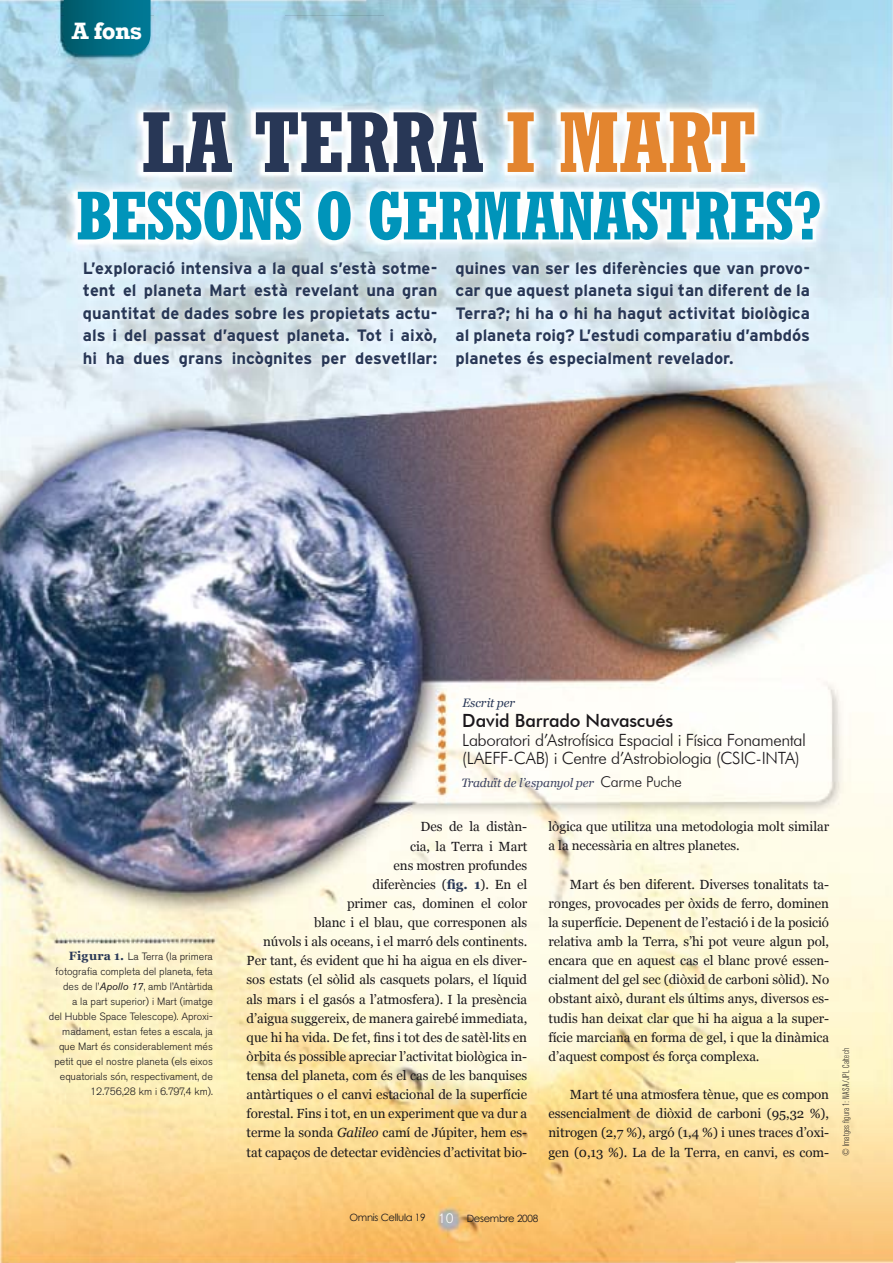
<style>
.page{position:relative;width:893px;height:1263px;background:#fff}
.page>*{position:absolute;margin:0;border:0;box-sizing:border-box;transform-origin:0 0}
.t1{font:700 condensed 84.9px "Rockwell";color:#283756}
.t2{font:700 condensed 67.95px "Rockwell";letter-spacing:-.015em;color:#0094ba}
.t3{font:700 24.3px "Rockwell";color:#fff}
.t4{font:500 18.15px "Futura BT";letter-spacing:-.01em;color:#1a171b}
.t5{font:300 16.8px/17.5px "Futura BT";letter-spacing:-.025em;color:#1a171b}
.t6{font:700 16.5px/22.5px "Interstate";color:#283756;text-align:justify}
.t7{font:13.35px/19.2px "Georgia";letter-spacing:-.005em;color:#1a171b;text-align:justify}
.t8{font:italic 12.15px "Georgia";letter-spacing:-.015em;color:#3d4361}
.t9{font:italic 12.15px "Georgia";letter-spacing:-.005em;color:#283756}
.t10{font:300 10.5px/15px "Akzidenz Grotesk BE";color:#1a171b;text-align:right}
.t11{font:10.05px "Century Gothic";letter-spacing:-.03em;color:#1a171b}
.t12{font:300 condensed 9.3px "Akzidenz Grotesk BE";letter-spacing:.025em;color:#1a171b}
.s1{color:#e3852f}
.s2{font-family:"Georgia";font-weight:700;font-size:12px;color:#283756}
.s3{font-weight:400;font-style:italic}
.s4{font-family:"Futura BT";font-weight:300;font-style:normal;font-size:14.85px;color:#1a171b}
.s5{font-weight:700;color:#283756}
.s6{font-style:italic}
.s7{font-family:"Akzidenz Grotesk BE";font-weight:300;font-size:13.5px;color:#fff}
</style>
<div class="page">
<img style="left:0;top:0;width:893px;height:1263px">
<img style="left:61px;top:16px;width:92px;height:46px">
<img style="left:286px;top:16px;width:98px;height:46px">
<img style="left:136px;top:96px;width:179px;height:110px">
<img style="left:418px;top:91px;width:346px;height:98px">
<img style="left:194px;top:229px;width:207px;height:52px">
<img style="left:176px;top:292px;width:52px;height:35px">
<img style="left:0;top:367px;width:833px;height:553px">
<svg style="left:64px;top:0;width:87px;height:54px;background:#036c83"></svg>
<h3 class="t3" style="left:72px;top:16px;width:72px">A fons</h3>
<h1 class="t1" style="left:141px;top:92px;width:616px">LA TERRA <span class="s1">I MART</span></h1>
<h2 class="t2" style="left:76px;top:175px;width:746px">BESSONS O GERMANASTRES?</h2>
<p class="t6" style="left:83px;top:257px;width:356px">L’exploració intensiva a la qual s’està sotme&shy;tent el planeta Mart està revelant una gran quantitat de dades sobre les propietats actu&shy;als i del passat d’aquest planeta. Tot i això, hi ha dues grans incògnites per desvetllar:</p>
<p class="t6" style="left:455px;top:257px;width:356px">quines van ser les diferències que van provo&shy;car que aquest planeta sigui tan diferent de la Terra?; hi ha o hi ha hagut activitat biològica al planeta roig? L’estudi comparatiu d’ambdós planetes és especialment revelador.</p>
<p class="t10" style="left:49px;top:949px;width:165px"><span class="s2">Figura 1.</span> La Terra (la primera fotografia completa del planeta, feta des de l’<span class="s3">Apollo 17</span>, amb l’Antàrtida<br>a la part superior) i Mart (imatge<br>del Hubble Space Telescope). Aproxi&shy;madament, estan fetes a escala, ja que Mart és considerablement més petit que el nostre planeta (els eixos equatorials són, respectivament, de 12.756,28 km i 6.797,4 km).</p>
<p class="t9" style="left:462px;top:696px;width:54px">Escrit per</p>
<h3 class="t4" style="left:462px;top:710px;width:212px">David Barrado Navascués</h3>
<p class="t5" style="left:462px;top:731px;width:345px">Laboratori d’Astrofísica Espacial i Física Fonamental (LAEFF-CAB) i Centre d’Astrobiologia (CSIC-INTA)</p>
<p class="t8" style="left:461px;top:776px;width:222px">Traduït de l’espanyol per <span class="s4">Carme Puche</span></p>
<p class="t7" style="left:247px;top:817px;width:282px;text-align:right">Des de la distàn-<br>cia, la Terra i Mart<br>ens mostren profundes<br>diferències (<span class="s5">fig. 1</span>). En el<br>primer cas, dominen el color<br>blanc i el blau, que corresponen als<br>núvols i als oceans, i el marró dels continents.<br>Per tant, és evident que hi ha aigua en els diver&shy;sos estats (el sòlid als casquets polars, el líquid als mars i el gasós a l’atmosfera). I la presència d’aigua suggereix, de manera gairebé immediata, que hi ha vida. De fet, fins i tot des de satèl·lits en òrbita és possible apreciar l’activitat biològica in&shy;tensa del planeta, com és el cas de les banquises antàrtiques o el canvi estacional de la superfície forestal. Fins i tot, en un experiment que va dur a terme la sonda <span class="s6">Galileo</span> camí de Júpiter, hem es&shy;tat capaços de detectar evidències d’activitat bio-</p>
<p class="t7" style="left:548px;top:817px;width:282px">lògica que utilitza una metodologia molt similar a la necessària en altres planetes.</p>
<p class="t7" style="left:548px;top:874px;width:282px;text-indent:21px">Mart és ben diferent. Diverses tonalitats ta&shy;ronges, provocades per òxids de ferro, dominen la superfície. Depenent de l’estació i de la posició relativa amb la Terra, s’hi pot veure algun pol, encara que en aquest cas el blanc prové essen&shy;cialment del gel sec (diòxid de carboni sòlid). No obstant això, durant els últims anys, diversos es&shy;tudis han deixat clar que hi ha aigua a la super&shy;fície marciana en forma de gel, i que la dinàmica d’aquest compost és força complexa.</p>
<p class="t7" style="left:548px;top:1085px;width:282px;text-indent:21px">Mart té una atmosfera tènue, que es compon essencialment de diòxid de carboni (95,32 %), nitrogen (2,7 %), argó (1,4 %) i unes traces d’oxi&shy;gen (0,13 %). La de la Terra, en canvi, es com-</p>
<p class="t12" style="left:841px;top:1156px;width:110px;rotate:-90deg">© Imatges figura 1: NASA/JPL Caltech</p>
<p class="t11" style="left:349px;top:1210px;width:190px">Omnis Cellula 19 <span class="s7">10</span> Desembre 2008</p>
</div>
